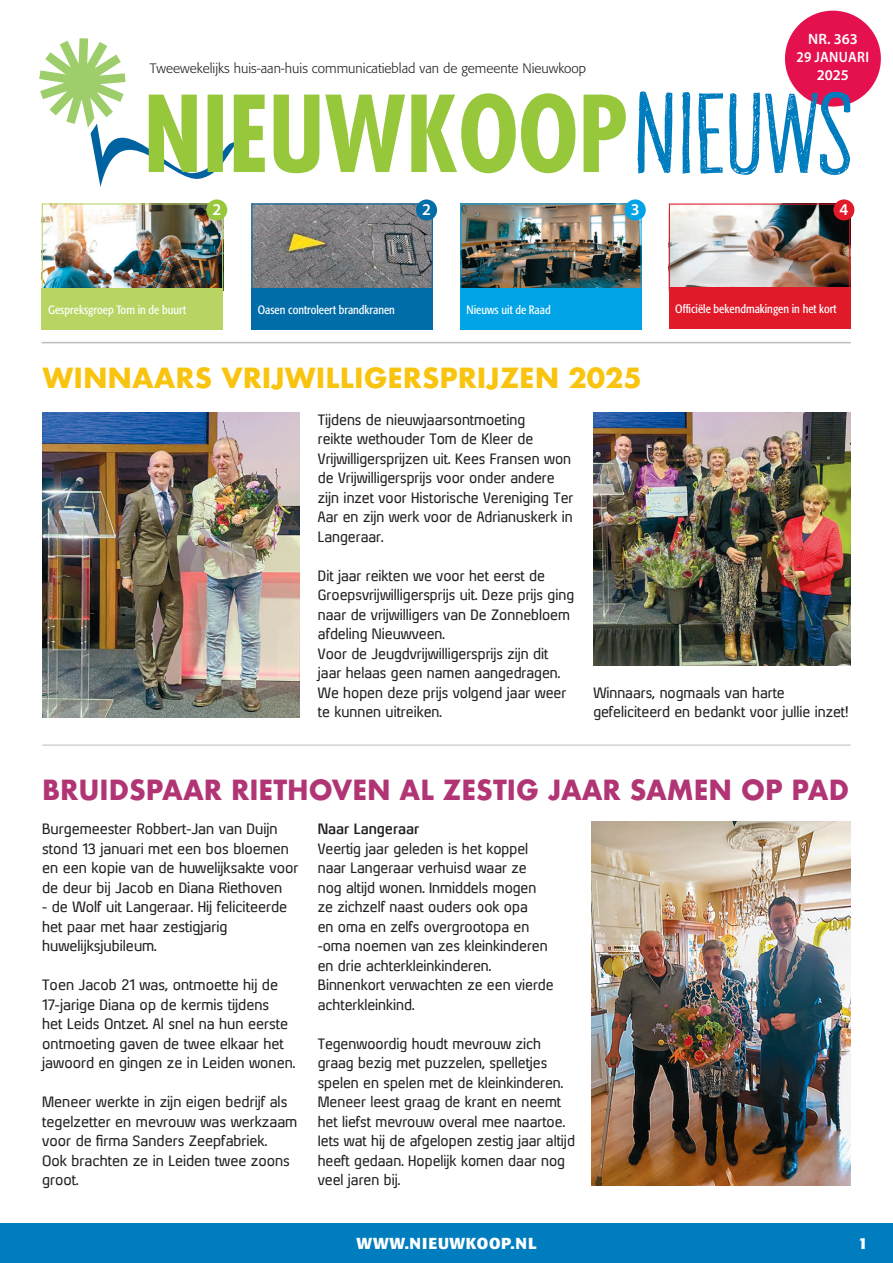
<style>
.page{position:relative;width:893px;height:1263px;background:#fff}
.page>*{position:absolute;margin:0;border:0;box-sizing:border-box;transform-origin:0 0}
.t1{font:700 27px "Futura";color:#b13574;scale:.96 1}
.t2{font:700 27px "Futura";color:#f9c40f}
.t3{font:600 16.5px "Myriad Pro";color:#fff}
.t4{font:700 15.75px "Formata";letter-spacing:.05em;color:#fff}
.t5{font:600 15px/18px "Myriad Pro";letter-spacing:.02em;color:#fff;text-align:center}
.t6{font:14.25px/19.5px "Xenu";color:#231f20}
.t7{font:700 14.25px "Xenu";color:#231f20}
.t8{font:300 13.5px "Formata";color:#231f20}
.t9{font:condensed 12px "Formata";color:#fff}
</style>
<div class="page">
<div style="left:785px;top:11px;width:96px;height:96px;background:#e5114f;border-radius:50%"></div>
<hr style="left:42px;top:342px;width:809px;height:1px;background:#bcbdc0">
<img style="left:671px;top:206px;width:177px;height:82px">
<div style="left:669px;top:204px;width:181px;height:86px;border:1px solid #e01a29"></div>
<img style="left:253px;top:206px;width:178px;height:81px">
<div style="left:251px;top:204px;width:182px;height:85px;border:1px solid #006ca8"></div>
<div style="left:251px;top:288px;width:182px;height:41px;background:#006ca8"></div>
<div style="left:669px;top:288px;width:181px;height:41px;background:#e01a29"></div>
<img style="left:462px;top:205px;width:178px;height:83px">
<div style="left:460px;top:203px;width:182px;height:87px;border:1px solid #00a4e6"></div>
<div style="left:460px;top:288px;width:182px;height:41px;background:#00a4e6"></div>
<img style="left:44px;top:205px;width:177px;height:83px">
<div style="left:42px;top:203px;width:181px;height:87px;border:1px solid #b8d564"></div>
<div style="left:42px;top:288px;width:181px;height:41px;background:#b8d564"></div>
<div style="left:833px;top:199px;width:21px;height:21px;background:#e01a29;border-radius:50%"></div>
<img style="left:592px;top:821px;width:259px;height:364px">
<hr style="left:42px;top:745px;width:809px;height:1px;background:#bcbdc0">
<img style="left:43px;top:412px;width:257px;height:305px">
<img style="left:593px;top:412px;width:258px;height:253px">
<div style="left:625px;top:199px;width:21px;height:21px;background:#00a4e6;border-radius:50%"></div>
<div style="left:416px;top:199px;width:21px;height:22px;background:#006ca8;border-radius:50%"></div>
<div style="left:206px;top:199px;width:21px;height:21px;background:#97c73b;border-radius:50%"></div>
<div style="left:0;top:1224px;width:893px;height:39px;background:#007dbf"></div>
<svg style="left:39px;top:38px;width:587px;height:149px"></svg>
<svg style="left:637px;top:91px;width:213px;height:84px"></svg>
<p class="t8" style="left:150px;top:60px;width:438px">Tweewekelijks huis-aan-huis communicatieblad van de gemeente Nieuwkoop</p>
<p class="t3" style="left:212px;top:199px;width:10px">2</p>
<p class="t3" style="left:422px;top:199px;width:10px">2</p>
<p class="t3" style="left:631px;top:199px;width:10px">3</p>
<p class="t5" style="left:797px;top:30px;width:74px">NR. 363<br>29 JANUARI<br>2025</p>
<p class="t3" style="left:839px;top:199px;width:10px">4</p>
<p class="t9" style="left:48px;top:302px;width:139px">Gespreksgroep Tom in de buurt</p>
<p class="t9" style="left:258px;top:302px;width:139px">Oasen controleert brandkranen</p>
<p class="t9" style="left:467px;top:302px;width:86px">Nieuws uit de Raad</p>
<p class="t9" style="left:675px;top:302px;width:163px">Officiële bekendmakingen in het kort</p>
<h1 class="t2" style="left:43px;top:359px;width:601px">WINNAARS VRIJWILLIGERSPRIJZEN 2025</h1>
<p class="t6" style="left:318px;top:409px;width:257px">Tijdens de nieuwjaarsontmoeting<br>reikte wethouder Tom de Kleer de Vrijwilligersprijzen uit. Kees Fransen won de Vrijwilligersprijs voor onder andere zijn inzet voor Historische Vereniging Ter Aar en zijn werk voor de Adrianuskerk in Langeraar.</p>
<p class="t6" style="left:318px;top:565px;width:258px">Dit jaar reikten we voor het eerst de Groepsvrijwilligersprijs uit. Deze prijs ging naar de vrijwilligers van De Zonnebloem afdeling Nieuwveen.<br>Voor de Jeugdvrijwilligersprijs zijn dit jaar helaas geen namen aangedragen.<br>We hopen deze prijs volgend jaar weer te kunnen uitreiken.</p>
<p class="t6" style="left:593px;top:682px;width:257px">Winnaars, nogmaals van harte gefeliciteerd en bedankt voor jullie inzet!</p>
<h1 class="t1" style="left:42px;top:770px;width:842px">BRUIDSPAAR RIETHOVEN AL ZESTIG JAAR SAMEN OP PAD</h1>
<p class="t6" style="left:42px;top:819px;width:258px">Burgemeester Robbert-Jan van Duijn stond 13 januari met een bos bloemen en een kopie van de huwelijksakte voor de deur bij Jacob en Diana Riethoven</p>
<p class="t6" style="left:42px;top:897px;width:246px">- de Wolf uit Langeraar. Hij feliciteerde het paar met haar zestigjarig huwelijksjubileum.</p>
<p class="t6" style="left:42px;top:975px;width:255px">Toen Jacob 21 was, ontmoette hij de 17-jarige Diana op de kermis tijdens<br>het Leids Ontzet. Al snel na hun eerste ontmoeting gaven de twee elkaar het jawoord en gingen ze in Leiden wonen.</p>
<p class="t6" style="left:42px;top:1092px;width:257px">Meneer werkte in zijn eigen bedrijf als tegelzetter en mevrouw was werkzaam voor de firma Sanders Zeepfabriek.<br>Ook brachten ze in Leiden twee zoons groot.</p>
<p class="t7" style="left:318px;top:820px;width:103px">Naar Langeraar</p>
<p class="t6" style="left:318px;top:838px;width:237px">Veertig jaar geleden is het koppel naar Langeraar verhuisd waar ze nog altijd wonen. Inmiddels mogen ze zichzelf naast ouders ook opa<br>en oma en zelfs overgrootopa en -oma noemen van zes kleinkinderen en drie achterkleinkinderen.<br>Binnenkort verwachten ze een vierde achterkleinkind.</p>
<p class="t6" style="left:318px;top:1033px;width:259px">Tegenwoordig houdt mevrouw zich graag bezig met puzzelen, spelletjes spelen en spelen met de kleinkinderen.<br>Meneer leest graag de krant en neemt het liefst mevrouw overal mee naartoe.<br>Iets wat hij de afgelopen zestig jaar altijd heeft gedaan. Hopelijk komen daar nog veel jaren bij.</p>
<p class="t4" style="left:356px;top:1233px;width:182px">WWW.NIEUWKOOP.NL</p>
<p class="t4" style="left:859px;top:1233px;width:19px">11</p>
</div>
